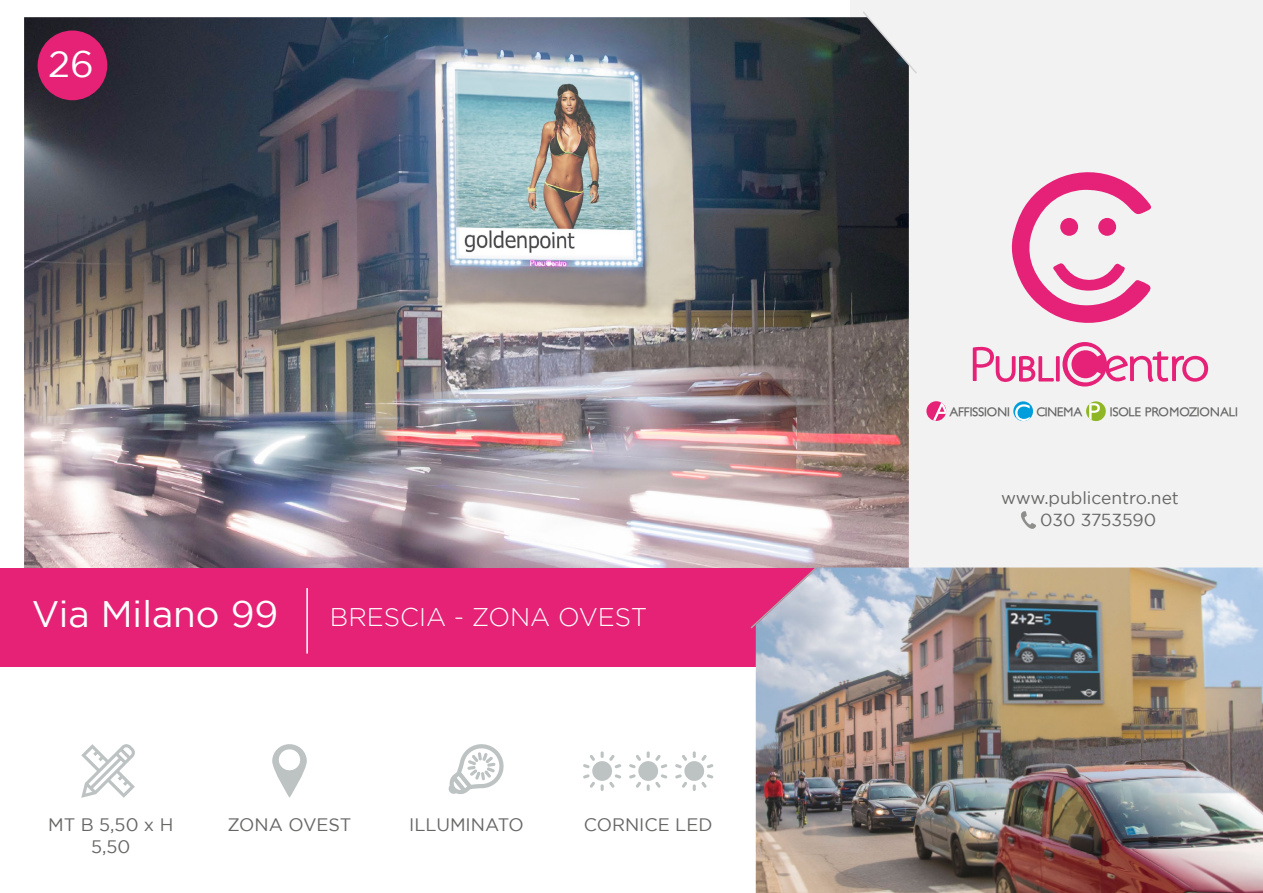
<style>
.page{position:relative;width:1263px;height:893px;background:#fff}
.page>*{position:absolute;margin:0;border:0;box-sizing:border-box;transform-origin:0 0}
.t1{font:36.75px "Gotham";color:#fff}
.t2{font:300 25.5px "Gotham";color:#fff}
.t3{font:18px "Gotham";color:#666665}
.t4{font:17.4px/22.4px "Gotham";color:#666665}
.t5{font:700 12.3px "Petita";letter-spacing:-.03em;color:#666665}
</style>
<div class="page">
<div style="left:850px;top:0;width:413px;height:893px;background:#f2f2f2"></div>
<img style="left:24px;top:17px;width:885px;height:551px">
<svg style="left:861px;top:12px;width:56px;height:63px"></svg>
<div style="left:0;top:568px;width:1263px;height:98px;background:#e52275"></div>
<img style="left:756px;top:567px;width:507px;height:326px">
<svg style="left:272px;top:744px;width:35px;height:54px"></svg>
<svg style="left:749px;top:565px;width:70px;height:65px"></svg>
<div style="left:38px;top:31px;width:69px;height:69px;background:#e52275;border-radius:50%"></div>
<hr style="left:306px;top:588px;width:2px;height:65px;background:#fff">
<svg style="left:448px;top:744px;width:56px;height:51px"></svg>
<div style="left:592px;top:761px;width:20px;height:20px;background:#bdc2c2;border-radius:50%"></div>
<div style="left:638px;top:761px;width:20px;height:20px;background:#bdc2c2;border-radius:50%"></div>
<div style="left:684px;top:761px;width:20px;height:20px;background:#bdc2c2;border-radius:50%"></div>
<svg style="left:583px;top:755px;width:12px;height:13px"></svg>
<svg style="left:583px;top:774px;width:12px;height:14px"></svg>
<svg style="left:601px;top:751px;width:20px;height:17px"></svg>
<svg style="left:601px;top:774px;width:20px;height:17px"></svg>
<svg style="left:629px;top:755px;width:12px;height:13px"></svg>
<svg style="left:629px;top:774px;width:12px;height:14px"></svg>
<svg style="left:647px;top:751px;width:20px;height:17px"></svg>
<svg style="left:647px;top:774px;width:20px;height:17px"></svg>
<svg style="left:675px;top:755px;width:12px;height:13px"></svg>
<svg style="left:675px;top:774px;width:12px;height:14px"></svg>
<svg style="left:693px;top:751px;width:20px;height:17px"></svg>
<svg style="left:693px;top:774px;width:20px;height:17px"></svg>
<svg style="left:81px;top:744px;width:54px;height:54px"></svg>
<svg style="left:1021px;top:511px;width:15px;height:18px"></svg>
<svg style="left:1056px;top:356px;width:4px;height:25px"></svg>
<svg style="left:973px;top:347px;width:81px;height:35px"></svg>
<svg style="left:1062px;top:342px;width:146px;height:44px"></svg>
<svg style="left:1013px;top:401px;width:20px;height:20px"></svg>
<svg style="left:1015px;top:404px;width:15px;height:17px"></svg>
<svg style="left:1086px;top:401px;width:20px;height:20px"></svg>
<svg style="left:1089px;top:403px;width:11px;height:17px"></svg>
<svg style="left:926px;top:401px;width:20px;height:20px"></svg>
<svg style="left:932px;top:402px;width:14px;height:19px"></svg>
<svg style="left:1011px;top:172px;width:140px;height:151px"></svg>
<div style="left:1098px;top:218px;width:18px;height:18px;background:#e62178;border-radius:50%"></div>
<div style="left:1060px;top:218px;width:18px;height:18px;background:#e62178;border-radius:50%"></div>
<h1 class="t1" style="left:48px;top:44px;width:47px">26</h1>
<h1 class="t1" style="left:32px;top:593px;width:248px">Via Milano 99</h1>
<h2 class="t2" style="left:330px;top:603px;width:319px">BRESCIA - ZONA OVEST</h2>
<p class="t3" style="left:48px;top:815px;width:127px">MT B 5,50 x H</p>
<p class="t3" style="left:228px;top:815px;width:125px">ZONA OVEST</p>
<p class="t3" style="left:409px;top:815px;width:116px">ILLUMINATO</p>
<p class="t3" style="left:584px;top:815px;width:130px">CORNICE LED</p>
<p class="t3" style="left:91px;top:837px;width:41px">5,50</p>
<p class="t5" style="left:950px;top:404px;width:62px">AFFISSIONI</p>
<p class="t5" style="left:1036px;top:404px;width:48px">CINEMA</p>
<p class="t5" style="left:1110px;top:404px;width:130px">ISOLE PROMOZIONALI</p>
<p class="t4" style="left:1040px;top:486px;width:140px;text-indent:-39px">www.publicentro.net<br>030 3753590</p>
</div>
